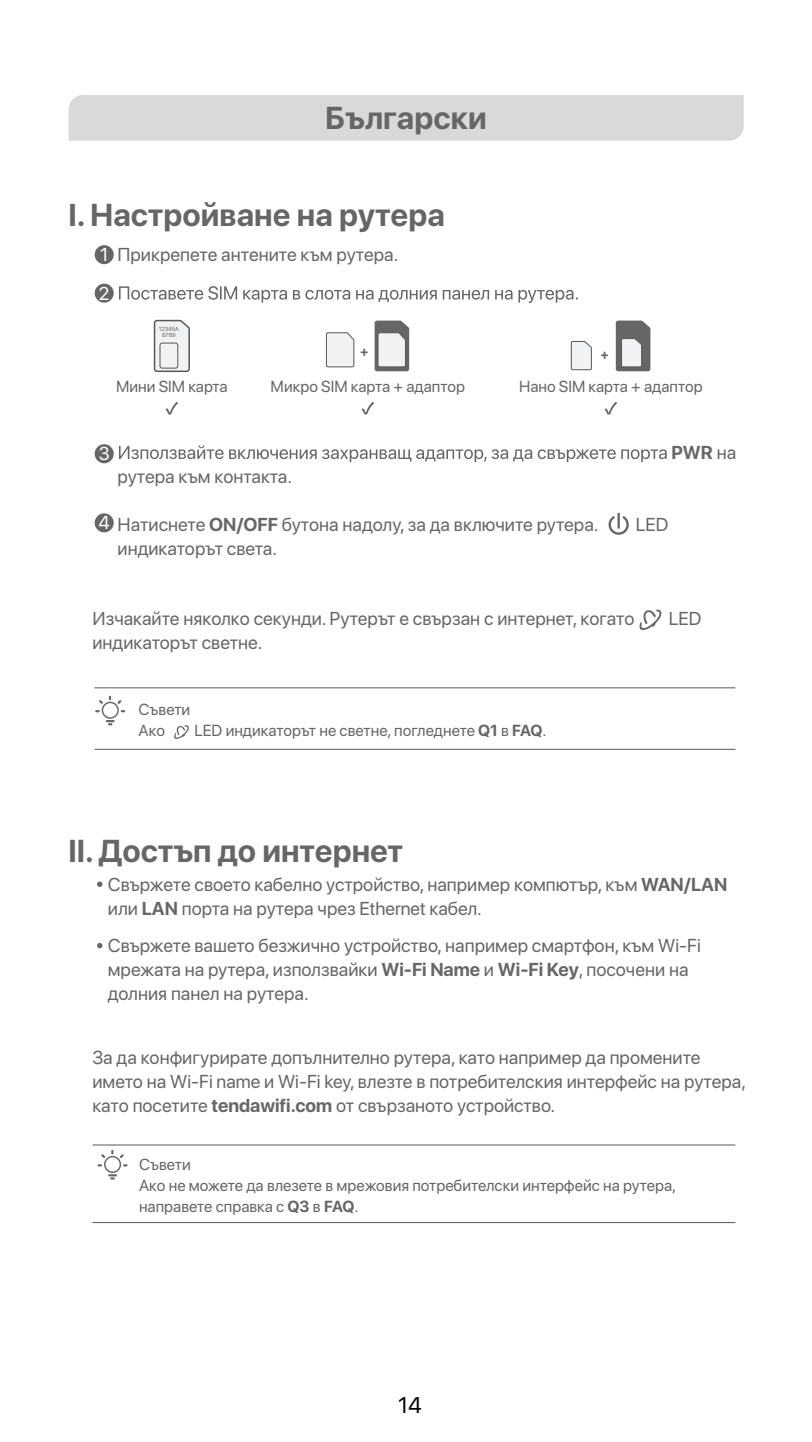
<style>
.page{position:relative;width:812px;height:1442px;background:#fff}
.page>*{position:absolute;margin:0;border:0;box-sizing:border-box;transform-origin:0 0}
.t1{font:700 31.5px "SF Pro Display";color:#666}
.t2{font:22.5px "SF Pro Display";color:#000}
.t3{font:18.68px/23.8px "SF Pro Display";color:#666}
.t4{font:700 18.68px "SF Pro Display";color:#666}
.t5{font:18.68px "SF Pro Display";color:#fff}
.t6{font:15.97px/21.2px "SF Pro Display";color:#666}
.t7{font:700 13.05px "SF Pro Display";color:#666}
.t8{font:5.85px/5.9px "SF Pro Display";color:#666;text-align:center}
.s1{color:#fff}
.s2{font-weight:400}
.s3{font-weight:700}
</style>
<div class="page">
<div style="left:69px;top:95px;width:674px;height:46px;background:#d9d9d9"></div>
<hr style="left:92px;top:1222px;width:643px;height:1px;background:#595757">
<hr style="left:92px;top:1144px;width:643px;height:1px;background:#595757">
<svg style="left:98px;top:1150px;width:29px;height:29px"></svg>
<svg style="left:97px;top:881px;width:5px;height:6px"></svg>
<svg style="left:97px;top:943px;width:5px;height:5px"></svg>
<div style="left:95px;top:245px;width:19px;height:19px;background:#666;border-radius:50%"></div>
<svg style="left:119px;top:286px;width:459px;height:17px"></svg>
<svg style="left:119px;top:445px;width:547px;height:17px"></svg>
<div style="left:95px;top:284px;width:19px;height:19px;background:#666;border-radius:50%"></div>
<div style="left:95px;top:444px;width:19px;height:19px;background:#666;border-radius:50%"></div>
<div style="left:95px;top:513px;width:19px;height:19px;background:#666;border-radius:50%"></div>
<svg style="left:153px;top:319px;width:37px;height:53px"></svg>
<div style="left:160px;top:343px;width:18px;height:25px;background:#f0f2f3;border-radius:2px"></div>
<div style="left:160px;top:343px;width:18px;height:25px;border:1px solid #595757;border-radius:2px"></div>
<svg style="left:616px;top:321px;width:34px;height:50px"></svg>
<svg style="left:570px;top:341px;width:22px;height:29px"></svg>
<svg style="left:374px;top:321px;width:35px;height:50px"></svg>
<svg style="left:326px;top:332px;width:29px;height:36px"></svg>
<svg style="left:165px;top:402px;width:13px;height:13px"></svg>
<svg style="left:604px;top:402px;width:13px;height:13px"></svg>
<svg style="left:361px;top:402px;width:13px;height:13px"></svg>
<hr style="left:94px;top:749px;width:641px;height:1px;background:#595757">
<hr style="left:94px;top:687px;width:641px;height:1px;background:#595757">
<svg style="left:174px;top:725px;width:15px;height:14px"></svg>
<svg style="left:95px;top:696px;width:30px;height:29px"></svg>
<svg style="left:608px;top:513px;width:21px;height:22px"></svg>
<svg style="left:639px;top:609px;width:23px;height:21px"></svg>
<h1 class="t1" style="left:325px;top:99px;width:163px">Български</h1>
<h1 class="t1" style="left:69px;top:196px;width:378px">I. Настройване на рутера</h1>
<p class="t3" style="left:100px;top:242px;width:300px"><span class="s1">1</span> Прикрепете антените към рутера.</p>
<p class="t5" style="left:99px;top:279px;width:12px">2</p>
<p class="t8" style="left:159px;top:326px;width:22px">12345A<br>6789</p>
<p class="t7" style="left:360px;top:344px;width:10px">+</p>
<p class="t7" style="left:600px;top:346px;width:10px">+</p>
<p class="t6" style="left:116px;top:376px;width:113px">Мини SIM карта</p>
<p class="t6" style="left:271px;top:376px;width:196px">Микро SIM карта + адаптор</p>
<p class="t6" style="left:519px;top:376px;width:185px">Нано SIM карта + адаптор</p>
<p class="t5" style="left:99px;top:439px;width:13px">3</p>
<p class="t4" style="left:671px;top:441px;width:66px">PWR <span class="s2">на</span></p>
<p class="t3" style="left:118px;top:464px;width:176px">рутера към контакта.</p>
<p class="t3" style="left:99px;top:512px;width:501px"><span class="s1">4</span> Натиснете <span class="s3">ON/OFF</span> бутона надолу, за да включите рутера.</p>
<p class="t3" style="left:636px;top:512px;width:34px">LED</p>
<p class="t3" style="left:118px;top:536px;width:161px">индикаторът света.</p>
<p class="t3" style="left:92px;top:606px;width:543px">Изчакайте няколко секунди. Рутерът е свързан с интернет, когато</p>
<p class="t3" style="left:669px;top:606px;width:34px">LED</p>
<p class="t3" style="left:92px;top:630px;width:172px">индикаторът светне.</p>
<p class="t6" style="left:138px;top:698px;width:53px">Съвети<br>Ако</p>
<p class="t6" style="left:194px;top:720px;width:354px">LED индикаторът не светне, погледнете <span class="s3">Q1</span> в <span class="s3">FAQ</span>.</p>
<h1 class="t1" style="left:69px;top:832px;width:336px">II.Достъп до интернет</h1>
<p class="t3" style="left:108px;top:872px;width:621px">Свържете своето кабелно устройство, например компютър, към <span class="s3">WAN/LAN </span>или <span class="s3">LAN</span> порта на рутера чрез Ethernet кабел.</p>
<p class="t3" style="left:108px;top:933px;width:594px">Свържете вашето безжично устройство, например смартфон, към Wi-Fi мрежата на рутера, използвайки <span class="s3">Wi-Fi Name</span> и <span class="s3">Wi-Fi Key</span>, посочени на долния панел на рутера.</p>
<p class="t3" style="left:92px;top:1046px;width:655px">За да конфигурирате допълнително рутера, като например да промените името на Wi-Fi name и Wi-Fi key, влезте в потребителския интерфейс на рутера, като посетите <span class="s3">tendawifi.com</span> от свързаното устройство.</p>
<p class="t6" style="left:139px;top:1153px;width:539px">Съвети<br>Ако не можете да влезете в мрежовия потребителски интерфейс на рутера, направете справка с <span class="s3">Q3</span> в <span class="s3">FAQ</span>.</p>
<p class="t2" style="left:398px;top:1387px;width:25px">14</p>
</div>
